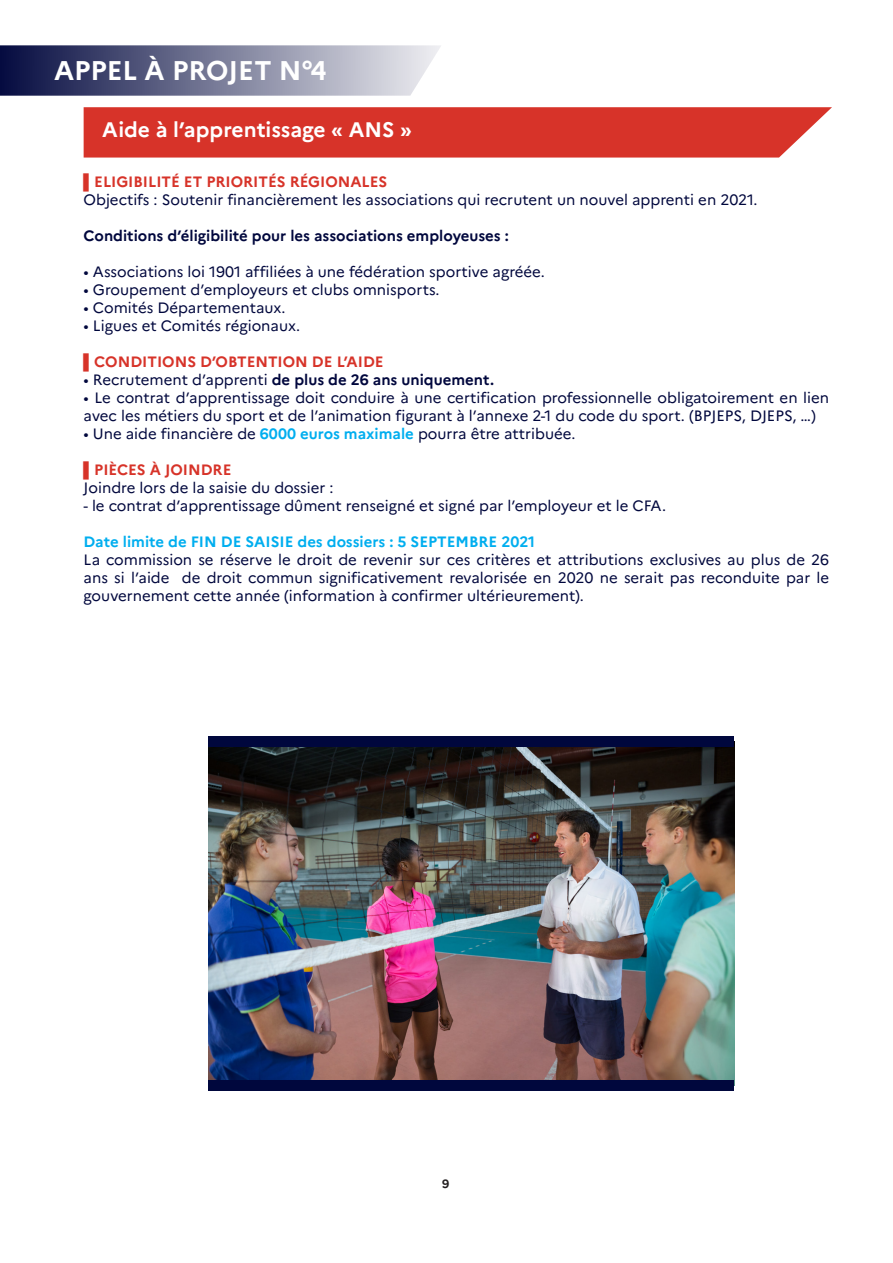
<style>
.page{position:relative;width:893px;height:1263px;background:#fff}
.page>*{position:absolute;margin:0;border:0;box-sizing:border-box;transform-origin:0 0}
.t1{font:700 27px "Marianne";color:#fff}
.t2{font:700 21px "Marianne";color:#fff}
.t3{font:15px/18px "Marianne";color:#00073d}
.t4{font:700 15px "Marianne";color:#00073d}
.t5{font:700 15px "Marianne";color:#d73329}
.t6{font:700 15px "Marianne";color:#00aeef}
.t7{font:700 12px "Marianne";color:#231f20}
.s1{font-family:"Arial";font-weight:900}
.s2{font-weight:400}
.s3{font-weight:700;color:#00aeef}
</style>
<div class="page">
<svg style="left:0;top:45px;width:441px;height:51px;background:#7c7f9b"></svg>
<svg style="left:84px;top:107px;width:748px;height:51px;background:#d93d33"></svg>
<img style="left:208px;top:746px;width:526px;height:334px">
<div style="left:208px;top:736px;width:526px;height:10px;background:#00073d"></div>
<div style="left:208px;top:1080px;width:526px;height:11px;background:#00073d"></div>
<p class="t1" style="left:54px;top:54px;width:274px">APPEL À PROJET N°4</p>
<p class="t2" style="left:102px;top:117px;width:311px">Aide à l’apprentissage « ANS »</p>
<p class="t5" style="left:84px;top:173px;width:305px"><span class="s1">▌</span>ELIGIBILITÉ ET PRIORITÉS RÉGIONALES</p>
<p class="t3" style="left:84px;top:191px;width:675px">Objectifs : Soutenir financièrement les associations qui recrutent un nouvel apprenti en 2021.</p>
<p class="t4" style="left:84px;top:227px;width:427px">Conditions d’éligibilité pour les associations employeuses :</p>
<p class="t3" style="left:84px;top:263px;width:463px">• Associations loi 1901 affiliées à une fédération sportive agréée.</p>
<p class="t3" style="left:84px;top:281px;width:357px">• Groupement d’employeurs et clubs omnisports.</p>
<p class="t3" style="left:84px;top:299px;width:204px">• Comités Départementaux.</p>
<p class="t3" style="left:84px;top:317px;width:218px">• Ligues et Comités régionaux.</p>
<p class="t5" style="left:84px;top:353px;width:302px"><span class="s1">▌</span>CONDITIONS D’OBTENTION DE L’AIDE</p>
<p class="t4" style="left:84px;top:371px;width:412px"><span class="s2">• Recrutement d’apprenti</span> de plus de 26 ans uniquement.</p>
<p class="t3" style="left:84px;top:389px;width:747px">• Le contrat d’apprentissage doit conduire à une certification professionnelle obligatoirement en lien avec les métiers du sport et de l’animation figurant à l’annexe 2-1 du code du sport. (BPJEPS, DJEPS, …)</p>
<p class="t3" style="left:84px;top:425px;width:493px">• Une aide financière de <span class="s3">6000 euros maximale</span> pourra être attribuée.</p>
<p class="t5" style="left:84px;top:461px;width:149px"><span class="s1">▌</span>PIÈCES À JOINDRE</p>
<p class="t3" style="left:84px;top:479px;width:251px">Joindre lors de la saisie du dossier :</p>
<p class="t3" style="left:84px;top:497px;width:584px">- le contrat d’apprentissage dûment renseigné et signé par l’employeur et le CFA.</p>
<p class="t6" style="left:84px;top:533px;width:453px">Date limite de FIN DE SAISIE des dossiers : 5 SEPTEMBRE 2021</p>
<p class="t3" style="left:84px;top:551px;width:747px;text-align:justify">La commission se réserve le droit de revenir sur ces critères et attributions exclusives au plus de 26 ans si l’aide de droit commun significativement revalorisée en 2020 ne serait pas reconduite par le gouvernement cette année (information à confirmer ultérieurement).</p>
<p class="t7" style="left:442px;top:1177px;width:9px">9</p>
</div>
